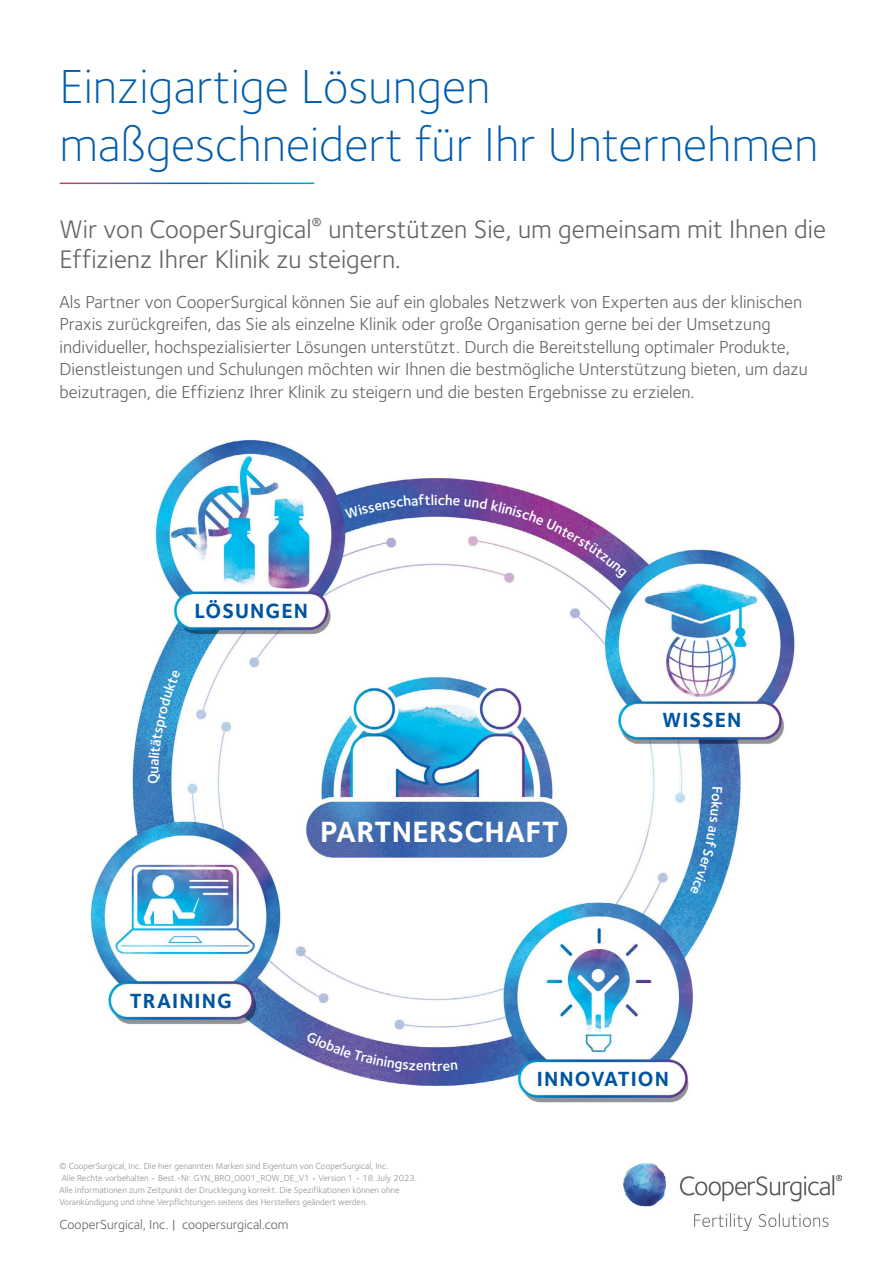
<style>
.page{position:relative;width:893px;height:1263px;background:#fff}
.page>*{position:absolute;margin:0;border:0;box-sizing:border-box;transform-origin:0 0}
.t1{font:300 49.5px/58.5px "Foundry Sterling";color:#005cab}
.t2{font:700 30.3px "Foundry Sterling";letter-spacing:.01em;color:#fff}
.t3{font:26.25px/30px "Foundry Sterling";color:#636466}
.t4{font:700 21.3px "Foundry Sterling";letter-spacing:.05em;color:#0054a0}
.t5{font:18px/22.5px "Foundry Sterling";color:#636466}
.t6{font:600 14.55px "Foundry Sterling";color:#fff}
.t7{font:13.5px "Foundry Sterling";color:#636466}
.t8{font:9px/12px "Foundry Sterling";color:#8e9193}
</style>
<div class="page">
<img style="left:624px;top:1163px;width:218px;height:67px">
<img style="left:90px;top:439px;width:705px;height:664px">
<svg style="left:345px;top:494px;width:282px;height:86px"></svg>
<svg style="left:690px;top:787px;width:32px;height:107px"></svg>
<svg style="left:306px;top:1032px;width:125px;height:40px"></svg>
<svg style="left:438px;top:1062px;width:19px;height:9px"></svg>
<svg style="left:148px;top:670px;width:33px;height:114px;background:#519fd0"></svg>
<h1 class="t1" style="left:60px;top:57px;width:760px">Einzigartige Lösungen maßgeschneidert für Ihr Unternehmen</h1>
<h3 class="t3" style="left:60px;top:215px;width:768px">Wir von CooperSurgical<sup>®</sup> unterstützen Sie, um gemeinsam mit Ihnen die<br>Effizienz Ihrer Klinik zu steigern.</h3>
<p class="t5" style="left:60px;top:290px;width:750px">Als Partner von CooperSurgical können Sie auf ein globales Netzwerk von Experten aus der klinischen Praxis zurückgreifen, das Sie als einzelne Klinik oder große Organisation gerne bei der Umsetzung individueller, hochspezialisierter Lösungen unterstützt. Durch die Bereitstellung optimaler Produkte, Dienstleistungen und Schulungen möchten wir Ihnen die bestmögliche Unterstützung bieten, um dazu beizutragen, die Effizienz Ihrer Klinik zu steigern und die besten Ergebnisse zu erzielen.</p>
<p class="t4" style="left:195px;top:598px;width:115px">LÖSUNGEN</p>
<p class="t6" style="left:434px;top:491px;width:5px">i</p>
<h2 class="t2" style="left:320px;top:813px;width:240px">PARTNERSCHAFT</h2>
<p class="t4" style="left:662px;top:707px;width:81px">WISSEN</p>
<p class="t4" style="left:130px;top:988px;width:104px">TRAINING</p>
<p class="t6" style="left:431px;top:1057px;width:8px">t</p>
<p class="t4" style="left:537px;top:1066px;width:134px">INNOVATION</p>
<p class="t8" style="left:60px;top:1160px;width:359px">© CooperSurgical, Inc. Die hier genannten Marken sind Eigentum von CooperSurgical, Inc.<br>Alle Rechte vorbehalten • Best.-Nr. GYN_BRO_0001_ROW_DE_V1 • Version 1 • 18. July 2023.<br>Alle Informationen zum Zeitpunkt der Drucklegung korrekt. Die Spezifikationen können ohne Vorankündigung und ohne Verpflichtungen seitens des Herstellers geändert werden.</p>
<p class="t7" style="left:60px;top:1216px;width:231px">CooperSurgical, Inc. | coopersurgical.com</p>
</div>
